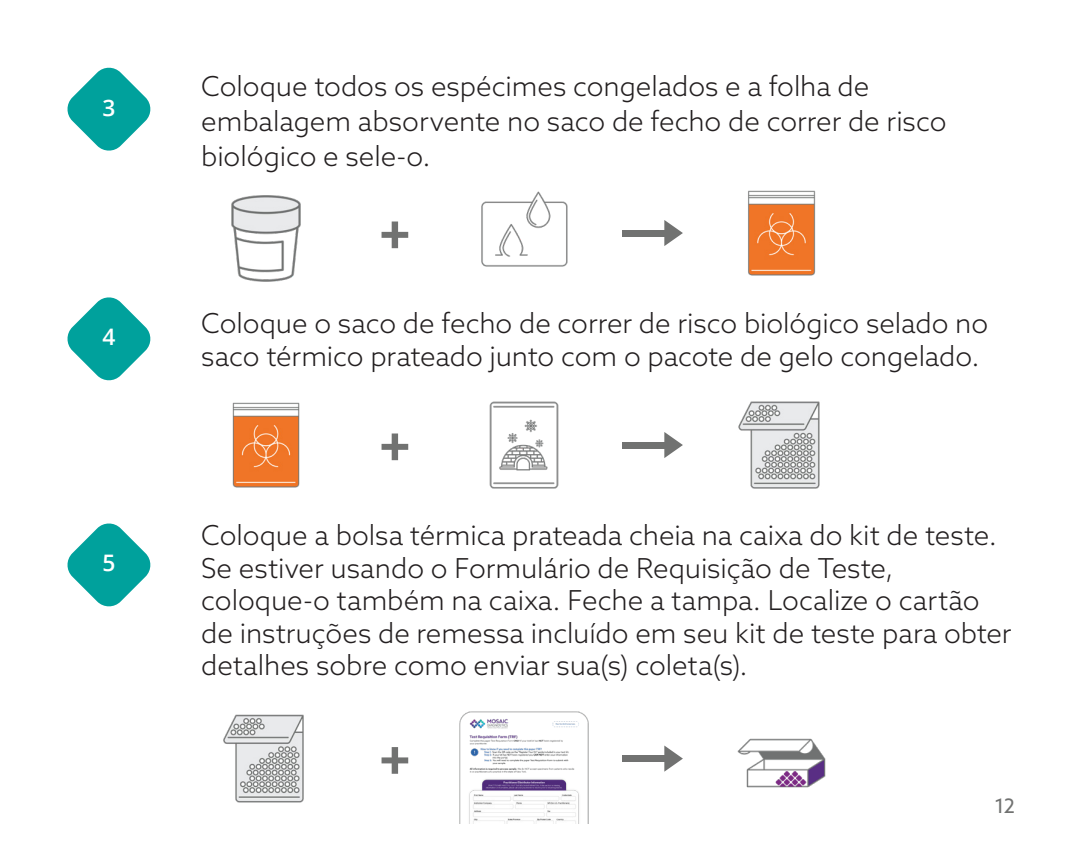
<style>
.page{position:relative;width:1080px;height:855px;background:#fff}
.page>*{position:absolute;margin:0;border:0;box-sizing:border-box;transform-origin:0 0}
.t1{font:700 54.25px "Azo Sans";color:#717271}
.MDX_Symptom_Bullets{font:300 27.5px/32.5px "Azo Sans";color:#231f20}
.MDX_Paragraph_Style{font:600 22.75px "Open Sans";color:#fff}
.t2{font:20px "Azo Sans";color:#717271}
</style>
<div class="page">
<svg style="left:67px;top:67px;width:84px;height:84px"></svg>
<div style="left:622px;top:230px;width:45px;height:6px;background:#717271"></div>
<svg style="left:664px;top:220px;width:19px;height:26px"></svg>
<svg style="left:67px;top:297px;width:84px;height:84px"></svg>
<div style="left:622px;top:442px;width:45px;height:6px;background:#717271"></div>
<svg style="left:664px;top:432px;width:19px;height:26px"></svg>
<img style="left:232px;top:402px;width:68px;height:86px">
<img style="left:489px;top:401px;width:70px;height:88px">
<img style="left:738px;top:401px;width:82px;height:88px">
<img style="left:231px;top:195px;width:70px;height:87px">
<img style="left:481px;top:191px;width:87px;height:76px">
<img style="left:748px;top:190px;width:68px;height:86px">
<svg style="left:67px;top:523px;width:84px;height:84px"></svg>
<div style="left:622px;top:756px;width:45px;height:6px;background:#717271"></div>
<svg style="left:664px;top:746px;width:19px;height:26px"></svg>
<img style="left:737px;top:738px;width:89px;height:50px">
<img style="left:223px;top:714px;width:81px;height:89px">
<img style="left:459px;top:711px;width:130px;height:112px">
<p class="MDX_Paragraph_Style" style="left:102px;top:92px;width:14px">3</p>
<p class="MDX_Paragraph_Style" style="left:102px;top:321px;width:14px">4</p>
<p class="MDX_Paragraph_Style" style="left:102px;top:548px;width:14px">5</p>
<p class="MDX_Symptom_Bullets" style="left:201px;top:68px;width:747px;line-height:35px">Coloque todos os espécimes congelados e a folha de embalagem absorvente no saco de fecho de correr de risco biológico e sele-o.</p>
<p class="t1" style="left:379px;top:199px;width:34px">+</p>
<p class="MDX_Symptom_Bullets" style="left:201px;top:307px;width:789px">Coloque o saco de fecho de correr de risco biológico selado no saco térmico prateado junto com o pacote de gelo congelado.</p>
<p class="t1" style="left:379px;top:411px;width:34px">+</p>
<p class="MDX_Symptom_Bullets" style="left:201px;top:519px;width:812px">Coloque a bolsa térmica prateada cheia na caixa do kit de teste.<br>Se estiver usando o Formulário de Requisição de Teste, coloque-o também na caixa. Feche a tampa. Localize o cartão de instruções de remessa incluído em seu kit de teste para obter detalhes sobre como enviar sua(s) coleta(s).</p>
<p class="t1" style="left:379px;top:725px;width:34px">+</p>
<p class="t2" style="left:995px;top:793px;width:22px">12</p>
</div>
